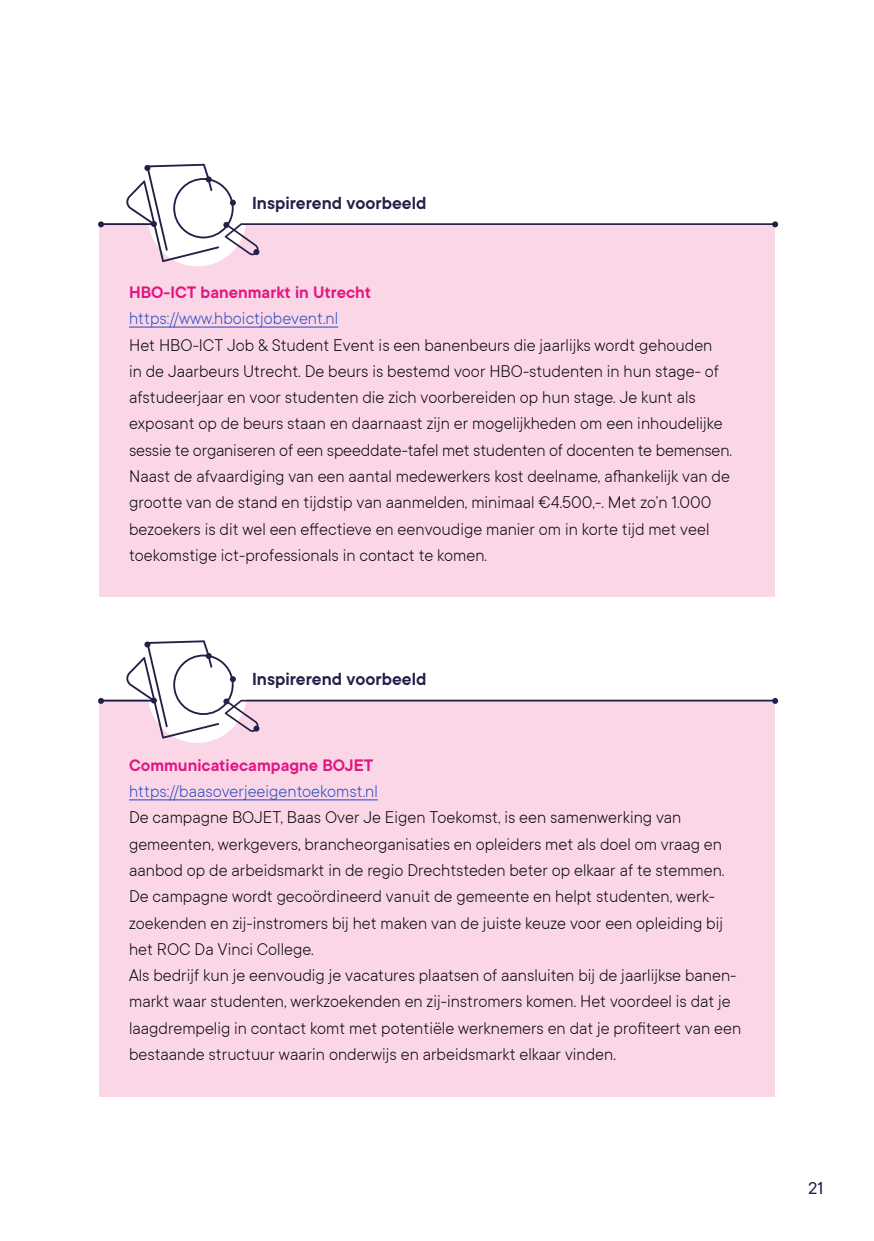
<style>
.page{position:relative;width:874px;height:1241px;background:#fff}
.page>*{position:absolute;margin:0;border:0;box-sizing:border-box;transform-origin:0 0}
.t1{font:600 19.25px "TT Commons";color:#241f48}
.t2{font:19.25px "TT Commons";color:#241f48}
.t3{font:300 18.38px/26.2px "TT Commons";color:#000}
.t4{font:300 18.38px "TT Commons";color:#2348c2}
.t5{font:600 18.38px "TT Commons";color:#e21582}
</style>
<div class="page">
<div style="left:99px;top:224px;width:675px;height:373px;background:#fad6e6"></div>
<hr style="left:129px;top:326px;width:209px;height:1px;background:#2348c2">
<div style="left:99px;top:699px;width:675px;height:397px;background:#fad6e6"></div>
<hr style="left:129px;top:799px;width:248px;height:1px;background:#2348c2">
<svg style="left:144px;top:164px;width:631px;height:91px"></svg>
<svg style="left:771px;top:221px;width:6px;height:6px"></svg>
<svg style="left:98px;top:180px;width:121px;height:82px"></svg>
<svg style="left:144px;top:640px;width:631px;height:91px"></svg>
<svg style="left:771px;top:697px;width:6px;height:6px"></svg>
<svg style="left:98px;top:657px;width:121px;height:81px"></svg>
<p class="t1" style="left:252px;top:192px;width:176px">Inspirerend voorbeeld</p>
<p class="t5" style="left:129px;top:282px;width:243px">HBO-ICT banenmarkt in Utrecht</p>
<p class="t4" style="left:129px;top:308px;width:210px">https://www.hboictjobevent.nl</p>
<p class="t3" style="left:129px;top:331px;width:604px">Het HBO-ICT Job &amp; Student Event is een banenbeurs die jaarlijks wordt gehouden<br>in de Jaarbeurs Utrecht. De beurs is bestemd voor HBO-studenten in hun stage- of afstudeerjaar en voor studenten die zich voorbereiden op hun stage. Je kunt als exposant op de beurs staan en daarnaast zijn er mogelijkheden om een inhoudelijke sessie te organiseren of een speeddate-tafel met studenten of docenten te bemensen.<br>Naast de afvaardiging van een aantal medewerkers kost deelname, afhankelijk van de grootte van de stand en tijdstip van aanmelden, minimaal €4.500,-. Met zo’n 1.000 bezoekers is dit wel een effectieve en eenvoudige manier om in korte tijd met veel toekomstige ict-professionals in contact te komen.</p>
<p class="t1" style="left:252px;top:668px;width:176px">Inspirerend voorbeeld</p>
<p class="t5" style="left:129px;top:755px;width:245px">Communicatiecampagne BOJET</p>
<p class="t4" style="left:129px;top:781px;width:250px">https://baasoverjeeigentoekomst.nl</p>
<p class="t3" style="left:129px;top:804px;width:613px">De campagne BOJET, Baas Over Je Eigen Toekomst, is een samenwerking van gemeenten, werkgevers, brancheorganisaties en opleiders met als doel om vraag en aanbod op de arbeidsmarkt in de regio Drechtsteden beter op elkaar af te stemmen.<br>De campagne wordt gecoördineerd vanuit de gemeente en helpt studenten, werk&shy;zoekenden en zij-instromers bij het maken van de juiste keuze voor een opleiding bij het ROC Da Vinci College.<br>Als bedrijf kun je eenvoudig je vacatures plaatsen of aansluiten bij de jaarlijkse banen&shy;markt waar studenten, werkzoekenden en zij-instromers komen. Het voordeel is dat je laagdrempelig in contact komt met potentiële werknemers en dat je profiteert van een bestaande structuur waarin onderwijs en arbeidsmarkt elkaar vinden.</p>
<p class="t2" style="left:807px;top:1177px;width:17px">21</p>
</div>
